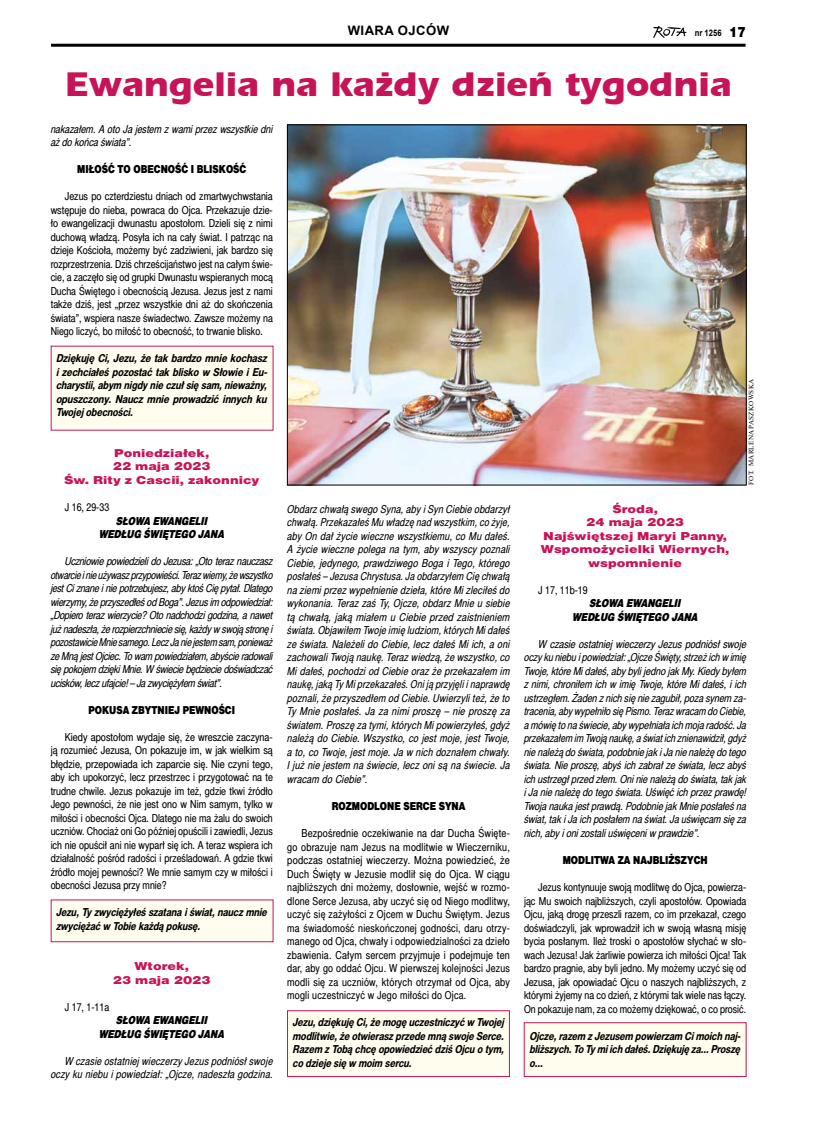
<style>
.page{position:relative;width:814px;height:1126px;background:#fff}
.page>*{position:absolute;margin:0;border:0;box-sizing:border-box;transform-origin:0 0}
.t1{font:700 36px "Erie";color:#c71458}
.t2{font:700 13px "Arial";letter-spacing:.035em;color:#000}
.t3{font:italic 11px/13.5px "Switzer Cnd EFN";color:#000;text-align:justify}
.t4{font:11px/13.5px "Switzer Cnd EFN";color:#000;text-align:justify}
.t5{font:italic 700 11px/13.5px "Switzer Cnd EFN";color:#000;text-align:justify}
.t6{font:11px/13.5px "Switzer Ext EFN Black";color:#c71458;text-align:center}
.t7{font:italic 11px/13.5px "Switzer Cnd EFN Black";color:#000;text-align:center}
.t8{font:italic 11px/13.5px "Switzer Cnd EFN";letter-spacing:.02em;color:#000;text-align:right}
.t9{font:11px "Switzer Cnd EFN Black";color:#000}
.t10{font:700 9px "Arial";color:#000;scale:.85 1}
.t11{font:7px "Times New Roman";letter-spacing:.035em;color:#000}
.s1{font-family:"Switzer EFN Black";font-weight:400;font-size:14px}
</style>
<div class="page">
<img style="left:653px;top:27px;width:33px;height:11px">
<hr style="left:51px;top:44px;width:694px;height:3px;background:#000">
<div style="left:51px;top:346px;width:222px;height:84px;background:#fffdee"></div>
<div style="left:524px;top:1022px;width:222px;height:54px;background:#fffdee;border:1px solid #c71458"></div>
<div style="left:287px;top:1010px;width:222px;height:66px;background:#fffdee;border:1px solid #c71458"></div>
<div style="left:51px;top:899px;width:222px;height:42px;background:#fffdee"></div>
<img style="left:289px;top:127px;width:455px;height:356px">
<p class="t2" style="left:348px;top:22px;width:103px">WIARA OJCÓW</p>
<h1 class="t1" style="left:65px;top:65px;width:668px">Ewangelia na każdy dzień tygodnia</h1>
<p class="t10" style="left:694px;top:26px;width:62px">NR 1256 <span class="s1">17</span></p>
<p class="t3" style="left:51px;top:122px;width:224px">nakazałem. A oto Ja jestem z wami przez wszystkie dni aż do końca świata”.</p>
<p class="t9" style="left:77px;top:163px;width:171px">MIŁOŚĆ TO OBECNOŚĆ I BLISKOŚĆ</p>
<p class="t4" style="left:51px;top:190px;width:224px;text-indent:14px">Jezus po czterdziestu dniach od zmartwychwstania wstępuje do nieba, powraca do Ojca. Przekazuje dzie&shy;ło ewangelizacji dwunastu apostołom. Dzieli się z nimi duchową władzą. Posyła ich na cały świat. I patrząc na dzieje Kościoła, możemy być zadziwieni, jak bardzo się rozprzestrzenia. Dziś chrześcijaństwo jest na całym świe&shy;cie, a zaczęło się od grupki Dwunastu wspieranych mocą Ducha Świętego i obecnością Jezusa. Jezus jest z nami także dziś, jest „przez wszystkie dni aż do skończenia świata”, wspiera nasze świadectwo. Zawsze możemy na Niego liczyć, bo miłość to obecność, to trwanie blisko.</p>
<p class="t5" style="left:56px;top:352px;width:213px">Dziękuję Ci, Jezu, że tak bardzo mnie kochasz i zechciałeś pozostać tak blisko w Słowie i Eu&shy;charystii, abym nigdy nie czuł się sam, nieważny, opuszczony. Naucz mnie prowadzić innych ku Twojej obecności.</p>
<p class="t6" style="left:64px;top:446px;width:197px">Poniedziałek,<br>22 maja 2023<br>Św. Rity z Cascii, zakonnicy</p>
<p class="t4" style="left:65px;top:500px;width:46px">J 16, 29-33</p>
<p class="t7" style="left:99px;top:514px;width:127px">SŁOWA EWANGELII<br>WEDŁUG ŚWIĘTEGO JANA</p>
<p class="t3" style="left:51px;top:554px;width:224px;text-indent:14px">Uczniowie powiedzieli do Jezusa: „Oto teraz nauczasz otwarcie i nie używasz przypowieści. Teraz wiemy, że wszystko jest Ci znane i nie potrzebujesz, aby ktoś Cię pytał. Dlatego wierzymy, że przyszedłeś od Boga”. Jezus im odpowiedział: „Dopiero teraz wierzycie? Oto nadchodzi godzina, a nawet już nadeszła, że rozpierzchniecie się, każdy w swoją stronę i pozostawicie Mnie samego. Lecz Ja nie jestem sam, ponieważ ze Mną jest Ojciec. To wam powiedziałem, abyście radowali się pokojem dzięki Mnie. W świecie będziecie doświadczać ucisków, lecz ufajcie! – Ja zwyciężyłem świat”.</p>
<p class="t9" style="left:88px;top:703px;width:148px">POKUSA ZBYTN IEJ PEWNOŚCI</p>
<p class="t4" style="left:51px;top:730px;width:224px;text-indent:14px">Kiedy apostołom wydaje się, że wreszcie zaczyna&shy;ją rozumieć Jezusa, On pokazuje im, w jak wielkim są błędzie, przepowiada ich zaparcie się. Nie czyni tego, aby ich upokorzyć, lecz przestrzec i przygotować na te trudne chwile. Jezus pokazuje im też, gdzie tkwi źródło Jego pewności, że nie jest ono w Nim samym, tylko w miłości i obecności Ojca. Dlatego nie ma żalu do swoich uczniów. Chociaż oni Go później opuścili i zawiedli, Jezus ich nie opuścił ani nie wyparł się ich. A teraz wspiera ich działalność pośród radości i prześladowań. A gdzie tkwi źródło mojej pewności? We mnie samym czy w miłości i obecności Jezusa przy mnie?</p>
<p class="t5" style="left:56px;top:905px;width:212px">Jezu, Ty zwyciężyłeś szatana i świat, naucz mnie zwyciężać w Tobie każdą pokusę.</p>
<p class="t6" style="left:113px;top:959px;width:99px">Wtorek,<br>23 maja 2023</p>
<p class="t4" style="left:65px;top:1000px;width:46px">J 17, 1-11a</p>
<p class="t7" style="left:99px;top:1013px;width:127px">SŁOWA EWANGELII<br>WEDŁUG ŚWIĘTEGO JANA</p>
<p class="t8" style="left:51px;top:1054px;width:224px">W czasie ostatniej wieczerzy Jezus podniósł swoje oczy ku niebu i powiedział: „Ojcze, nadeszła godzina.</p>
<p class="t3" style="left:287px;top:502px;width:224px">Obdarz chwałą swego Syna, aby i Syn Ciebie obdarzył chwałą. Przekazałeś Mu władzę nad wszystkim, co żyje, aby On dał życie wieczne wszystkiemu, co Mu dałeś.<br>A życie wieczne polega na tym, aby wszyscy poznali Ciebie, jedynego, prawdziwego Boga i Tego, którego posłałeś – Jezusa Chrystusa. Ja obdarzyłem Cię chwałą na ziemi przez wypełnienie dzieła, które Mi zleciłeś do wykonania. Teraz zaś Ty, Ojcze, obdarz Mnie u siebie tą chwałą, jaką miałem u Ciebie przed zaistnieniem świata. Objawiłem Twoje imię ludziom, których Mi dałeś ze świata. Należeli do Ciebie, lecz dałeś Mi ich, a oni zachowali Twoją naukę. Teraz wiedzą, że wszystko, co Mi dałeś, pochodzi od Ciebie oraz że przekazałem im naukę, jaką Ty Mi przekazałeś. Oni ją przyjęli i naprawdę poznali, że przyszedłem od Ciebie. Uwierzyli też, że to Ty Mnie posłałeś. Ja za nimi proszę – nie proszę za światem. Proszę za tymi, których Mi powierzyłeś, gdyż należą do Ciebie. Wszystko, co jest moje, jest Twoje, a to, co Twoje, jest moje. Ja w nich doznałem chwały.<br>I już nie jestem na świecie, lecz oni są na świecie. Ja wracam do Ciebie”.</p>
<p class="t9" style="left:332px;top:799px;width:135px">ROZMODLONE SERCE SYNA</p>
<p class="t4" style="left:287px;top:826px;width:224px;text-indent:14px">Bezpośrednie oczekiwanie na dar Ducha Święte&shy;go obrazuje nam Jezus na modlitwie w Wieczerniku, podczas ostatniej wieczerzy. Można powiedzieć, że Duch Święty w Jezusie modlił się do Ojca. W ciągu najbliższych dni możemy, dosłownie, wejść w rozmo&shy;dlone Serce Jezusa, aby uczyć się od Niego modlitwy, uczyć się zażyłości z Ojcem w Duchu Świętym. Jezus ma świadomość nieskończonej godności, daru otrzy&shy;manego od Ojca, chwały i odpowiedzialności za dzieło zbawienia. Całym sercem przyjmuje i podejmuje ten dar, aby go oddać Ojcu. W pierwszej kolejności Jezus modli się za uczniów, których otrzymał od Ojca, aby mogli uczestniczyć w Jego miłości do Ojca.</p>
<p class="t5" style="left:293px;top:1015px;width:213px">Jezu, dziękuję Ci, że mogę uczestniczyć w Twojej modlitwie, że otwierasz przede mną swoje Serce.<br>Razem z Tobą chcę opowiedzieć dziś Ojcu o tym, co dzieje się w moim sercu.</p>
<p class="t11" style="left:746px;top:485px;width:107px;rotate:-90deg">Fo t. marlena Paszkowska</p>
<p class="t6" style="left:541px;top:502px;width:190px">Środa,<br>24 maja 2023<br>Najświętszej Maryi Panny,<br>Wspomożycielki Wiernych, wspomnienie</p>
<p class="t4" style="left:538px;top:583px;width:51px">J 17, 11b-19</p>
<p class="t7" style="left:572px;top:597px;width:127px">SŁOWA EWANGELII<br>WEDŁUG ŚWIĘTEGO JANA</p>
<p class="t3" style="left:524px;top:637px;width:224px;text-indent:14px">W czasie ostatniej wieczerzy Jezus podniósł swoje oczy ku niebu i powiedział: „Ojcze Święty, strzeż ich w imię Twoje, które Mi dałeś, aby byli jedno jak My. Kiedy byłem z nimi, chroniłem ich w imię Twoje, które Mi dałeś, i ich ustrzegłem. Żaden z nich się nie zagubił, poza synem za&shy;tracenia, aby wypełniło się Pismo. Teraz wracam do Ciebie, a mówię to na świecie, aby wypełniała ich moja radość. Ja przekazałem im Twoją naukę, a świat ich znienawidził, gdyż nie należą do świata, podobnie jak i Ja nie należę do tego świata. Nie proszę, abyś ich zabrał ze świata, lecz abyś ich ustrzegł przed złem. Oni nie należą do świata, tak jak i Ja nie należę do tego świata. Uświęć ich przez prawdę!<br>Twoja nauka jest prawdą. Podobnie jak Mnie posłałeś na świat, tak i Ja ich posłałem na świat. Ja uświęcam się za nich, aby i oni zostali uświęceni w prawdzie”.</p>
<p class="t9" style="left:562px;top:853px;width:146px">MODLITWA ZA NAJBLIŻSZYCH</p>
<p class="t4" style="left:524px;top:880px;width:224px;text-indent:14px">Jezus kontynuuje swoją modlitwę do Ojca, powierza&shy;jąc Mu swoich najbliższych, czyli apostołów. Opowiada Ojcu, jaką drogę przeszli razem, co im przekazał, czego doświadczyli, jak wprowadził ich w swoją własną misję bycia posłanym. Ileż troski o apostołów słychać w sło&shy;wach Jezusa! Jak żarliwie powierza ich miłości Ojca! Tak bardzo pragnie, aby byli jedno. My możemy uczyć się od Jezusa, jak opowiadać Ojcu o naszych najbliższych, z którymi żyjemy na co dzień, z którymi tak wiele nas łączy.<br>On pokazuje nam, za co możemy dziękować, o co prosić.</p>
<p class="t5" style="left:529px;top:1028px;width:212px">Ojcze, razem z Jezusem powierzam Ci moich naj&shy;bliższych. To Ty mi ich dałeś. Dziękuję za... Proszę o...</p>
</div>
